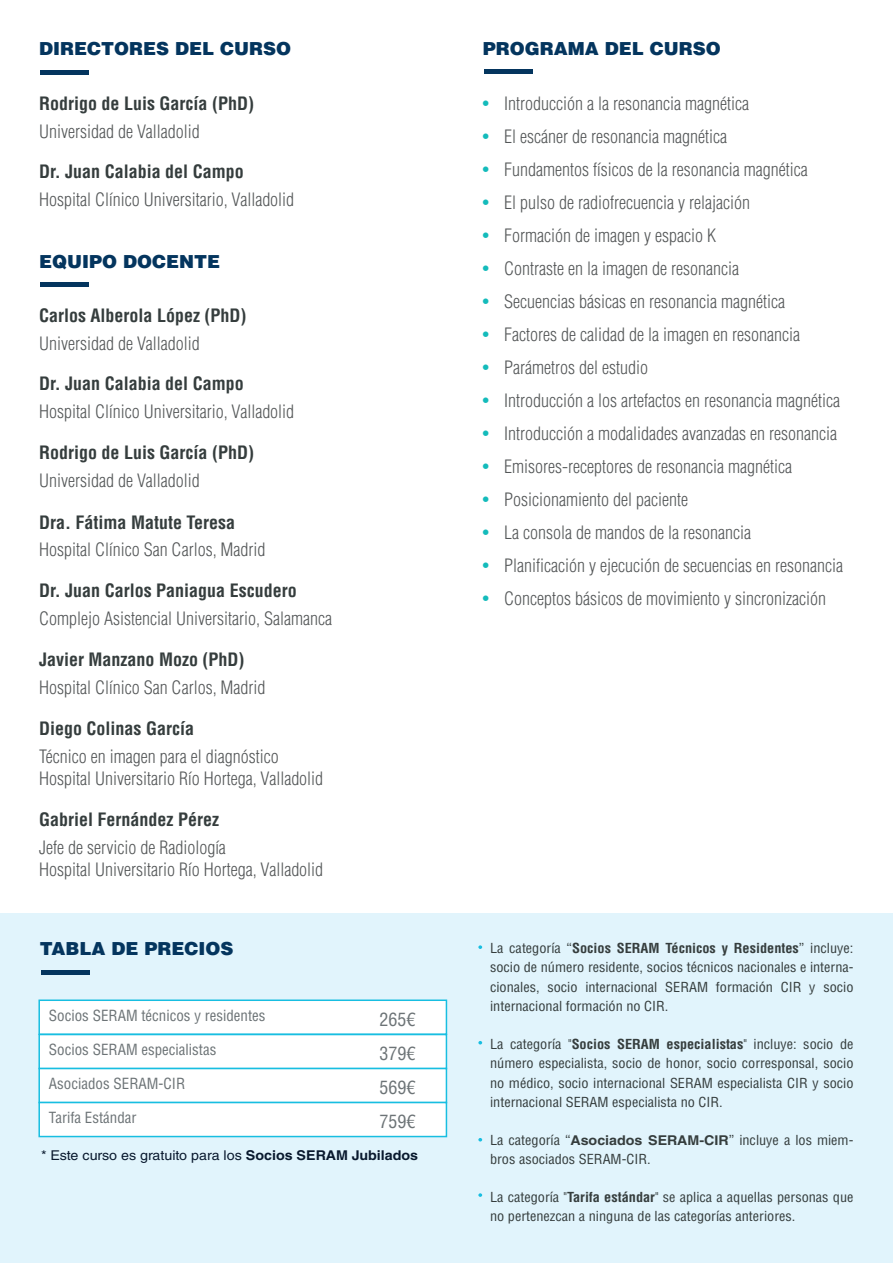
<style>
.page{position:relative;width:893px;height:1263px;background:#fff}
.page>*{position:absolute;margin:0;border:0;box-sizing:border-box;transform-origin:0 0}
.t1{font:300 condensed 18px/33px "Helvetica LT Std";color:#545758}
.t2{font:700 condensed 18px "Helvetica LT Std";color:#353d3d}
.t3{font:900 18px "Helvetica LT Std";color:#04355e}
.t4{font:condensed 18px/33px "Helvetica LT Std";color:#14bbbb;text-align:justify}
.t5{font:condensed 18px "Helvetica LT Std";color:#6c7376}
.t6{font:condensed 15px "Helvetica LT Std";color:#6c7376}
.t7{font:condensed 13.5px/19.5px "Helvetica LT Std";color:#353d3d;text-align:justify;scale:1.06 1}
.t8{font:13.5px "Helvetica LT Std";color:#09192e;scale:1.06 1}
.s1{font-weight:700}
.s2{font-weight:700;font-stretch:normal}
</style>
<div class="page">
<div style="left:484px;top:69px;width:48px;height:5px;background:#04355e"></div>
<div style="left:41px;top:70px;width:48px;height:5px;background:#04355e"></div>
<div style="left:41px;top:282px;width:48px;height:5px;background:#04355e"></div>
<div style="left:0;top:913px;width:893px;height:350px;background:#e1f4fc"></div>
<div style="left:38px;top:999px;width:409px;height:36px;background:#fff;border:2px solid #18bee1"></div>
<div style="left:38px;top:1034px;width:409px;height:35px;background:#fff;border:2px solid #18bee1"></div>
<div style="left:38px;top:1068px;width:409px;height:35px;background:#fff;border:2px solid #18bee1"></div>
<div style="left:38px;top:1102px;width:409px;height:35px;background:#fff;border:2px solid #18bee1"></div>
<div style="left:41px;top:970px;width:48px;height:5px;background:#04355e"></div>
<svg style="left:478px;top:945px;width:4px;height:4px"></svg>
<svg style="left:478px;top:1041px;width:4px;height:3px"></svg>
<svg style="left:478px;top:1138px;width:4px;height:3px"></svg>
<svg style="left:478px;top:1193px;width:4px;height:4px"></svg>
<p class="t3" style="left:39px;top:37px;width:253px">DIRECTORES DEL CURSO</p>
<p class="t2" style="left:39px;top:92px;width:216px">Rodrigo de Luis García (PhD)</p>
<p class="t1" style="left:39px;top:114px;width:162px">Universidad de Valladolid</p>
<p class="t2" style="left:39px;top:160px;width:206px">Dr. Juan Calabia del Campo</p>
<p class="t1" style="left:39px;top:182px;width:257px">Hospital Clínico Universitario, Valladolid</p>
<p class="t3" style="left:39px;top:250px;width:182px">EQUIPO DOCENTE</p>
<p class="t2" style="left:39px;top:304px;width:209px">Carlos Alberola López (PhD)</p>
<p class="t1" style="left:39px;top:327px;width:162px">Universidad de Valladolid</p>
<p class="t2" style="left:39px;top:372px;width:206px">Dr. Juan Calabia del Campo</p>
<p class="t1" style="left:39px;top:395px;width:257px">Hospital Clínico Universitario, Valladolid</p>
<p class="t2" style="left:39px;top:442px;width:216px">Rodrigo de Luis García (PhD)</p>
<p class="t1" style="left:39px;top:464px;width:162px">Universidad de Valladolid</p>
<p class="t2" style="left:39px;top:511px;width:198px">Dra. Fátima Matute Teresa</p>
<p class="t1" style="left:39px;top:533px;width:228px">Hospital Clínico San Carlos, Madrid</p>
<p class="t2" style="left:39px;top:579px;width:259px">Dr. Juan Carlos Paniagua Escudero</p>
<p class="t1" style="left:39px;top:602px;width:294px">Complejo Asistencial Universitario, Salamanca</p>
<p class="t2" style="left:39px;top:648px;width:207px">Javier Manzano Mozo (PhD)</p>
<p class="t1" style="left:39px;top:671px;width:228px">Hospital Clínico San Carlos, Madrid</p>
<p class="t2" style="left:39px;top:717px;width:156px">Diego Colinas García</p>
<p class="t1" style="left:39px;top:745px;width:286px;line-height:22.5px">Técnico en imagen para el diagnóstico<br>Hospital Universitario Río Hortega, Valladolid</p>
<p class="t2" style="left:39px;top:808px;width:181px">Gabriel Fernández Pérez</p>
<p class="t1" style="left:39px;top:836px;width:286px;line-height:22.5px">Jefe de servicio de Radiología<br>Hospital Universitario Río Hortega, Valladolid</p>
<p class="t3" style="left:483px;top:36px;width:239px">PROGRAMA DEL CURSO</p>
<p class="t4" style="left:483px;top:87px;width:7px">• • • • • • • • • • • • • • • •</p>
<p class="t1" style="left:504px;top:87px;width:340px">Introducción a la resonancia magnética<br>El escáner de resonancia magnética<br>Fundamentos físicos de la resonancia magnética<br>El pulso de radiofrecuencia y relajación<br>Formación de imagen y espacio K<br>Contraste en la imagen de resonancia<br>Secuencias básicas en resonancia magnética<br>Factores de calidad de la imagen en resonancia Parámetros del estudio<br>Introducción a los artefactos en resonancia magnética Introducción a modalidades avanzadas en resonancia Emisores-receptores de resonancia magnética Posicionamiento del paciente<br>La consola de mandos de la resonancia<br>Planificación y ejecución de secuencias en resonancia Conceptos básicos de movimiento y sincronización</p>
<p class="t3" style="left:40px;top:937px;width:195px">TABLA DE PRECIOS</p>
<p class="t7" style="left:490px;top:938px;width:344px">La categoría “<span class="s1">Socios SERAM Técnicos y Residentes</span>” incluye: socio de número residente, socios técnicos nacionales e interna&shy;cionales, socio internacional SERAM formación CIR y socio internacional formación no CIR.</p>
<p class="t7" style="left:490px;top:1034px;width:344px">La categoría "<span class="s1">Socios SERAM especialistas</span>" incluye: socio de número especialista, socio de honor, socio corresponsal, socio no médico, socio internacional SERAM especialista CIR y socio internacional SERAM especialista no CIR.</p>
<p class="t7" style="left:490px;top:1130px;width:344px">La categoría “<span class="s2">Asociados SERAM-CIR</span>” incluye a los miem&shy;bros asociados SERAM-CIR.</p>
<p class="t7" style="left:490px;top:1187px;width:344px">La categoría "<span class="s1">Tarifa estándar</span>" se aplica a aquellas personas que no pertenezcan a ninguna de las categorías anteriores.</p>
<p class="t6" style="left:49px;top:1006px;width:218px">Socios SERAM técnicos y residentes</p>
<p class="t5" style="left:379px;top:1008px;width:37px">265€</p>
<p class="t6" style="left:49px;top:1040px;width:169px">Socios SERAM especialistas</p>
<p class="t5" style="left:379px;top:1042px;width:37px">379€</p>
<p class="t6" style="left:49px;top:1074px;width:138px">Asociados SERAM-CIR</p>
<p class="t5" style="left:379px;top:1076px;width:37px">569€</p>
<p class="t6" style="left:49px;top:1108px;width:89px">Tarifa Estándar</p>
<p class="t5" style="left:379px;top:1110px;width:37px">759€</p>
<p class="t8" style="left:41px;top:1147px;width:357px">* Este curso es gratuito para los <span class="s1">Socios SERAM Jubilados</span></p>
</div>
